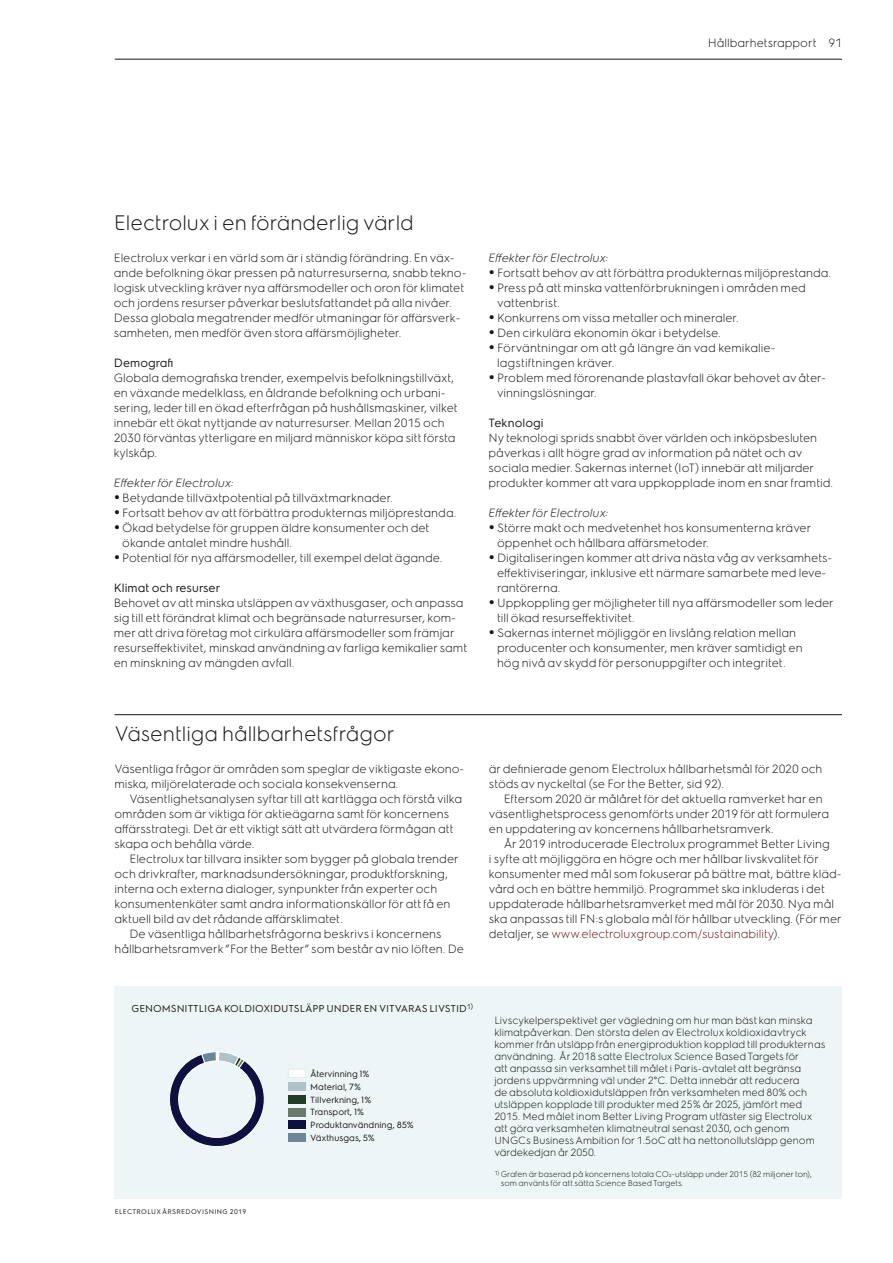
<style>
.page{position:relative;width:893px;height:1263px;background:#fff}
.page>*{position:absolute;margin:0;border:0;box-sizing:border-box;transform-origin:0 0}
.t1{font:300 21px "Electrolux Sans";color:#181716}
.t2{font:300 12px/15px "Electrolux Sans";color:#181716}
.t3{font:italic 300 12px "Electrolux Sans";letter-spacing:.005em;color:#181716}
.t4{font:300 12px "Electrolux Sans";letter-spacing:-.02em;color:#181716}
.t5{font:12px "Electrolux Sans";letter-spacing:.005em;color:#181716}
.t6{font:300 10.5px/12px "Electrolux Sans";color:#181716}
.t7{font:10.05px "Electrolux Sans";color:#181716}
.t8{font:9px/12.9px "Electrolux Sans";color:#181716}
.t9{font:300 8.25px/9px "Electrolux Sans";color:#181716}
.t10{font:6.75px "Electrolux Sans";letter-spacing:.05em;color:#181716}
.s1{font-weight:600;font-size:19.2px}
.s2{color:#621a1c}
</style>
<div class="page">
<div style="left:115px;top:986px;width:727px;height:213px;background:#eef5f6"></div>
<hr style="left:114px;top:714px;width:728px;height:1px;background:#181716">
<div style="left:288px;top:1069px;width:17px;height:9px;background:#fff"></div>
<div style="left:288px;top:1069px;width:17px;height:9px;border:1px solid #ddebec"></div>
<div style="left:288px;top:1082px;width:17px;height:8px;background:#b0c2c7"></div>
<div style="left:288px;top:1095px;width:17px;height:8px;background:#233c27"></div>
<div style="left:288px;top:1108px;width:17px;height:8px;background:#697b6b"></div>
<div style="left:288px;top:1120px;width:17px;height:9px;background:#0e1140"></div>
<div style="left:288px;top:1133px;width:17px;height:8px;background:#6e869a"></div>
<svg style="left:169px;top:1051px;width:95px;height:96px"></svg>
<div style="left:179px;top:1061px;width:76px;height:76px;background:#eef5f6;border-radius:50%"></div>
<div style="left:178px;top:1060px;width:78px;height:78px;border:1px solid #fff;border-radius:50%"></div>
<hr style="left:115px;top:59px;width:727px;height:1px;background:#181716">
<p class="t2" style="left:708px;top:34px;width:136px">Hållbarhetsrapport 91</p>
<h1 class="t1" style="left:114px;top:208px;width:302px">Electrolux i en föränderlig värld</h1>
<p class="t2" style="left:114px;top:249px;width:354px">Electrolux verkar i en värld som är i ständig förändring. En väx&shy;ande befolkning ökar pressen på naturresurserna, snabb tekno&shy;logisk utveckling kräver nya affärsmodeller och oron för klimatet och jordens resurser påverkar beslutsfattandet på alla nivåer.<br>Dessa globala megatrender medför utmaningar för affärsverk&shy;samheten, men medför även stora affärsmöjligheter.</p>
<p class="t5" style="left:114px;top:354px;width:61px">Demografi</p>
<p class="t2" style="left:114px;top:369px;width:346px">Globala demografiska trender, exempelvis befolkningstillväxt, en växande medelklass, en åldrande befolkning och urbani&shy;sering, leder till en ökad efterfrågan på hushållsmaskiner, vilket innebär ett ökat nyttjande av naturresurser. Mellan 2015 och 2030 förväntas ytterligare en miljard människor köpa sitt första kylskåp.</p>
<p class="t3" style="left:114px;top:474px;width:121px">Effekter för Electrolux:</p>
<p class="t4" style="left:114px;top:489px;width:281px"><span class="s1">•</span> Betydande tillväxtpotential på tillväxtmarknader.</p>
<p class="t2" style="left:114px;top:504px;width:344px"><span class="s1">•</span> Fortsatt behov av att förbättra produkternas miljöprestanda.</p>
<p class="t2" style="left:122px;top:519px;width:309px;text-indent:-9px"><span class="s1">•</span> Ökad betydelse för gruppen äldre konsumenter och det ökande antalet mindre hushåll.</p>
<p class="t2" style="left:114px;top:549px;width:330px"><span class="s1">•</span> Potential för nya affärsmodeller, till exempel delat ägande.</p>
<p class="t5" style="left:114px;top:579px;width:108px">Klimat och resurser</p>
<p class="t2" style="left:114px;top:594px;width:355px">Behovet av att minska utsläppen av växthusgaser, och anpassa sig till ett förändrat klimat och begränsade naturresurser, kom&shy;mer att driva företag mot cirkulära affärsmodeller som främjar resurseffektivitet, minskad användning av farliga kemikalier samt en minskning av mängden avfall.</p>
<p class="t3" style="left:488px;top:249px;width:121px">Effekter för Electrolux:</p>
<p class="t2" style="left:489px;top:264px;width:344px"><span class="s1">•</span> Fortsatt behov av att förbättra produkternas miljöprestanda.</p>
<p class="t2" style="left:497px;top:279px;width:310px;text-indent:-9px"><span class="s1">•</span> Press på att minska vattenförbrukningen i områden med vattenbrist.</p>
<p class="t2" style="left:489px;top:309px;width:252px"><span class="s1">•</span> Konkurrens om vissa metaller och mineraler.</p>
<p class="t2" style="left:489px;top:324px;width:234px"><span class="s1">•</span> Den cirkulära ekonomin ökar i betydelse.</p>
<p class="t2" style="left:497px;top:339px;width:280px;text-indent:-9px"><span class="s1">•</span> Förväntningar om att gå längre än vad kemikalie&shy;lagstiftningen kräver.</p>
<p class="t2" style="left:497px;top:369px;width:330px;text-indent:-9px"><span class="s1">•</span> Problem med förorenande plastavfall ökar behovet av åter&shy;vinningslösningar.</p>
<p class="t5" style="left:488px;top:414px;width:57px">Teknologi</p>
<p class="t2" style="left:488px;top:429px;width:346px">Ny teknologi sprids snabbt över världen och inköpsbesluten påverkas i allt högre grad av information på nätet och av sociala medier. Sakernas internet (IoT) innebär att miljarder produkter kommer att vara uppkopplade inom en snar framtid.</p>
<p class="t3" style="left:488px;top:504px;width:121px">Effekter för Electrolux:</p>
<p class="t2" style="left:497px;top:519px;width:316px;text-indent:-9px"><span class="s1">•</span> Större makt och medvetenhet hos konsumenterna kräver öppenhet och hållbara affärsmetoder.</p>
<p class="t2" style="left:497px;top:549px;width:337px;text-indent:-9px"><span class="s1">•</span> Digitaliseringen kommer att driva nästa våg av verksamhets&shy;effektiviseringar, inklusive ett närmare samarbete med leve&shy;rantörerna.</p>
<p class="t2" style="left:497px;top:594px;width:338px;text-indent:-9px"><span class="s1">•</span> Uppkoppling ger möjligheter till nya affärsmodeller som leder till ökad resurseffektivitet.</p>
<p class="t2" style="left:497px;top:624px;width:307px;text-indent:-9px"><span class="s1">•</span> Sakernas internet möjliggör en livslång relation mellan producenter och konsumenter, men kräver samtidigt en hög nivå av skydd för personuppgifter och integritet.</p>
<h1 class="t1" style="left:114px;top:719px;width:282px">Väsentliga hållbarhetsfrågor</h1>
<p class="t2" style="left:114px;top:760px;width:351px">Väsentliga frågor är områden som speglar de viktigaste ekono&shy;miska, miljörelaterade och sociala konsekvenserna.</p>
<p class="t2" style="left:114px;top:790px;width:349px;text-indent:15px">Väsentlighetsanalysen syftar till att kartlägga och förstå vilka områden som är viktiga för aktieägarna samt för koncernens affärsstrategi. Det är ett viktigt sätt att utvärdera förmågan att skapa och behålla värde.</p>
<p class="t2" style="left:114px;top:850px;width:346px;text-indent:15px">Electrolux tar tillvara insikter som bygger på globala trender och drivkrafter, marknadsundersökningar, produktforskning, interna och externa dialoger, synpunkter från experter och konsumentenkäter samt andra informationskällor för att få en aktuell bild av det rådande affärsklimatet.</p>
<p class="t2" style="left:114px;top:925px;width:351px;text-indent:15px">De väsentliga hållbarhetsfrågorna beskrivs i koncernens hållbarhetsramverk ”For the Better” som består av nio löften. De</p>
<p class="t2" style="left:489px;top:760px;width:335px">är definierade genom Electrolux hållbarhetsmål för 2020 och stöds av nyckeltal (se For the Better, sid 92).</p>
<p class="t2" style="left:489px;top:790px;width:342px;text-indent:15px">Eftersom 2020 är målåret för det aktuella ramverket har en väsentlighetsprocess genomförts under 2019 för att formulera en uppdatering av koncernens hållbarhetsramverk.</p>
<p class="t2" style="left:489px;top:835px;width:354px;text-indent:15px">År 2019 introducerade Electrolux programmet Better Living<br>i syfte att möjliggöra en högre och mer hållbar livskvalitet för konsumenter med mål som fokuserar på bättre mat, bättre kläd&shy;vård och en bättre hemmiljö. Programmet ska inkluderas i det uppdaterade hållbarhetsramverket med mål för 2030. Nya mål ska anpassas till FN:s globala mål för hållbar utveckling. (För mer detaljer, se <span class="s2">www.electroluxgroup.com/sustainability</span>).</p>
<p class="t7" style="left:132px;top:1001px;width:343px">GENOMSNITTLIGA KOLDIOXIDUTSLÄPP UNDER EN VITVARAS LIVSTID<sup>1)</sup></p>
<p class="t10" style="left:115px;top:1207px;width:133px">ELECTROLUX ÅRSREDOVISNING 2019</p>
<p class="t8" style="left:310px;top:1066px;width:105px">Återvinning 1%<br>Material, 7%<br>Tillverkning, 1%<br>Transport, 1%<br>Produktanvändning, 85%<br>Växthusgas, 5%</p>
<p class="t6" style="left:494px;top:1013px;width:333px">Livscykelperspektivet ger vägledning om hur man bäst kan minska klimatpåverkan. Den största delen av Electrolux koldioxidavtryck kommer från utsläpp från energiproduktion kopplad till produkternas användning. År 2018 satte Electrolux Science Based Targets för<br>att anpassa sin verksamhet till målet i Paris-avtalet att begränsa jordens uppvärmning väl under 2°C. Detta innebär att reducera<br>de absoluta koldioxidutsläppen från verksamheten med 80% och utsläppen kopplade till produkter med 25% år 2025, jämfört med 2015. Med målet inom Better Living Program utfäster sig Electrolux att göra verksamheten klimatneutral senast 2030, och genom UNGCs Business Ambition for 1.5oC att ha nettonollutsläpp genom värdekedjan år 2050.</p>
<p class="t9" style="left:501px;top:1169px;width:313px;text-indent:-6px"><sup>1)</sup> Grafen är baserad på koncernens totala CO₂-utsläpp under 2015 (82 miljoner ton), som använts för att sätta Science Based Targets.</p>
</div>
